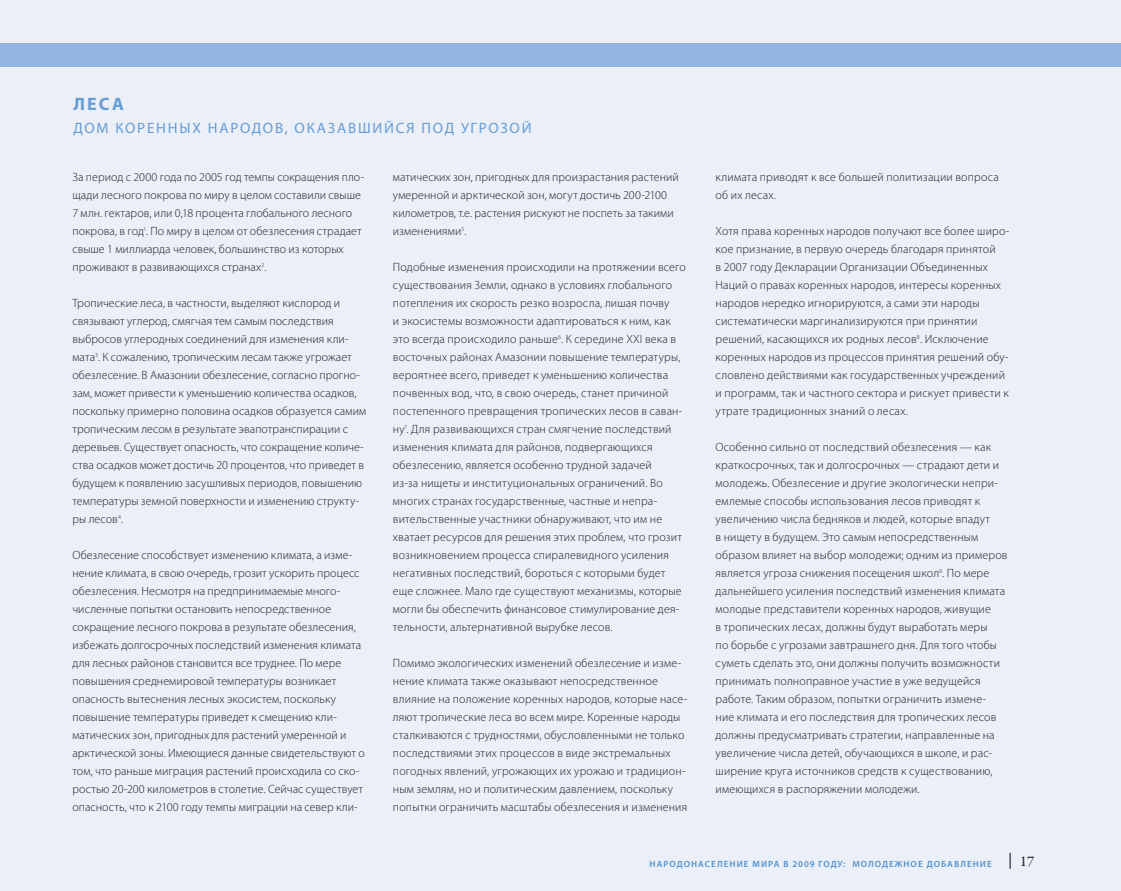
<style>
.page{position:relative;width:1121px;height:891px;background:#fff}
.page>*{position:absolute;margin:0;border:0;box-sizing:border-box;transform-origin:0 0}
.t1{font:700 18px "Myriad Pro";color:#689cd3}
.t2{font:15px "Myriad Pro";letter-spacing:.12em;color:#689cd3}
.t3{font:15px "Garamond Premr Pro";color:#231f20}
.t4{font:300 12px/18px "Myriad Pro";letter-spacing:.01em;color:#231f20}
.t5{font:600 9px "Myriad Pro";letter-spacing:.12em;color:#5091cd}
</style>
<div class="page">
<div style="left:0;top:0;width:1120px;height:891px;background:#eaeff8"></div>
<div style="left:0;top:43px;width:1120px;height:23px;background:#93b4df"></div>
<svg style="left:1009px;top:853px;width:1px;height:16px"></svg>
<h1 class="t1" style="left:73px;top:92px;width:52px">ЛЕСА</h1>
<p class="t2" style="left:73px;top:119px;width:460px">ДОМ КОРЕННЫХ НАРОДОВ, ОКАЗАВШИЙСЯ ПОД УГРОЗОЙ</p>
<p class="t4" style="left:72px;top:168px;width:293px">За период с 2000 года по 2005 год темпы сокращения пло&shy;щади лесного покрова по миру в целом составили свыше 7 млн. гектаров, или 0,18 процента глобального лесного покрова, в год<sup>1</sup>. По миру в целом от обезлесения страдает свыше 1 миллиарда человек, большинство из которых проживают в развивающихся странах<sup>2</sup>.</p>
<p class="t4" style="left:72px;top:294px;width:295px">Тропические леса, в частности, выделяют кислород и связывают углерод, смягчая тем самым последствия выбросов углеродных соединений для изменения кли&shy;мата<sup>3</sup>. К сожалению, тропическим лесам также угрожает обезлесение. В Амазонии обезлесение, согласно прогно&shy;зам, может привести к уменьшению количества осадков, поскольку примерно половина осадков образуется самим тропическим лесом в результате эвапотранспирации с деревьев. Существует опасность, что сокращение количе&shy;ства осадков может достичь 20 процентов, что приведет в будущем к появлению засушливых периодов, повышению температуры земной поверхности и изменению структу&shy;ры лесов<sup>4</sup>.</p>
<p class="t4" style="left:72px;top:546px;width:294px">Обезлесение способствует изменению климата, а изме&shy;нение климата, в свою очередь, грозит ускорить процесс обезлесения. Несмотря на предпринимаемые много&shy;численные попытки остановить непосредственное сокращение лесного покрова в результате обезлесения, избежать долгосрочных последствий изменения климата для лесных районов становится все труднее. По мере повышения среднемировой температуры возникает опасность вытеснения лесных экосистем, поскольку повышение температуры приведет к смещению кли&shy;матических зон, пригодных для растений умеренной и арктической зоны. Имеющиеся данные свидетельствуют о том, что раньше миграция растений происходила со ско&shy;ростью 20-200 километров в столетие. Сейчас существует опасность, что к 2100 году темпы миграции на север кли-</p>
<p class="t4" style="left:393px;top:168px;width:287px">матических зон, пригодных для произрастания растений умеренной и арктической зон, могут достичь 200-2100 километров, т.е. растения рискуют не поспеть за такими изменениями<sup>5</sup>.</p>
<p class="t4" style="left:393px;top:258px;width:294px">Подобные изменения происходили на протяжении всего существования Земли, однако в условиях глобального потепления их скорость резко возросла, лишая почву<br>и экосистемы возможности адаптироваться к ним, как это всегда происходило раньше<sup>6</sup>. К середине XXI века в восточных районах Амазонии повышение температуры, вероятнее всего, приведет к уменьшению количества почвенных вод, что, в свою очередь, станет причиной постепенного превращения тропических лесов в саван&shy;ну<sup>7</sup>. Для развивающихся стран смягчение последствий изменения климата для районов, подвергающихся обезлесению, является особенно трудной задачей<br>из-за нищеты и институциональных ограничений. Во многих странах государственные, частные и непра&shy;вительственные участники обнаруживают, что им не хватает ресурсов для решения этих проблем, что грозит возникновением процесса спиралевидного усиления негативных последствий, бороться с которыми будет еще сложнее. Мало где существуют механизмы, которые могли бы обеспечить финансовое стимулирование дея&shy;тельности, альтернативной вырубке лесов.</p>
<p class="t4" style="left:393px;top:654px;width:296px">Помимо экологических изменений обезлесение и изме&shy;нение климата также оказывают непосредственное влияние на положение коренных народов, которые насе&shy;ляют тропические леса во всем мире. Коренные народы сталкиваются с трудностями, обусловленными не только последствиями этих процессов в виде экстремальных погодных явлений, угрожающих их урожаю и традицион&shy;ным землям, но и политическим давлением, поскольку попытки ограничить масштабы обезлесения и изменения</p>
<p class="t4" style="left:715px;top:168px;width:285px">климата приводят к все большей политизации вопроса об их лесах.</p>
<p class="t4" style="left:715px;top:222px;width:295px">Хотя права коренных народов получают все более широ&shy;кое признание, в первую очередь благодаря принятой<br>в 2007 году Декларации Организации Объединенных Наций о правах коренных народов, интересы коренных народов нередко игнорируются, а сами эти народы систематически маргинализируются при принятии решений, касающихся их родных лесов<sup>8</sup>. Исключение коренных народов из процессов принятия решений обу&shy;словлено действиями как государственных учреждений и программ, так и частного сектора и рискует привести к утрате традиционных знаний о лесах.</p>
<p class="t4" style="left:715px;top:438px;width:293px">Особенно сильно от последствий обезлесения — как краткосрочных, так и долгосрочных — страдают дети и молодежь. Обезлесение и другие экологически непри&shy;емлемые способы использования лесов приводят к увеличению числа бедняков и людей, которые впадут<br>в нищету в будущем. Это самым непосредственным образом влияет на выбор молодежи; одним из примеров является угроза снижения посещения школ<sup>9</sup>. По мере дальнейшего усиления последствий изменения климата молодые представители коренных народов, живущие<br>в тропических лесах, должны будут выработать меры<br>по борьбе с угрозами завтрашнего дня. Для того чтобы суметь сделать это, они должны получить возможности принимать полноправное участие в уже ведущейся работе. Таким образом, попытки ограничить измене&shy;ние климата и его последствия для тропических лесов должны предусматривать стратегии, направленные на увеличение числа детей, обучающихся в школе, и рас&shy;ширение круга источников средств к существованию, имеющихся в распоряжении молодежи.</p>
<p class="t5" style="left:649px;top:858px;width:344px">НАРОДОНАСЕЛЕНИЕ МИРА В 2009 ГОДУ: МОЛОДЕЖНОЕ ДОБАВЛЕНИЕ</p>
<p class="t3" style="left:1020px;top:852px;width:16px">17</p>
</div>
